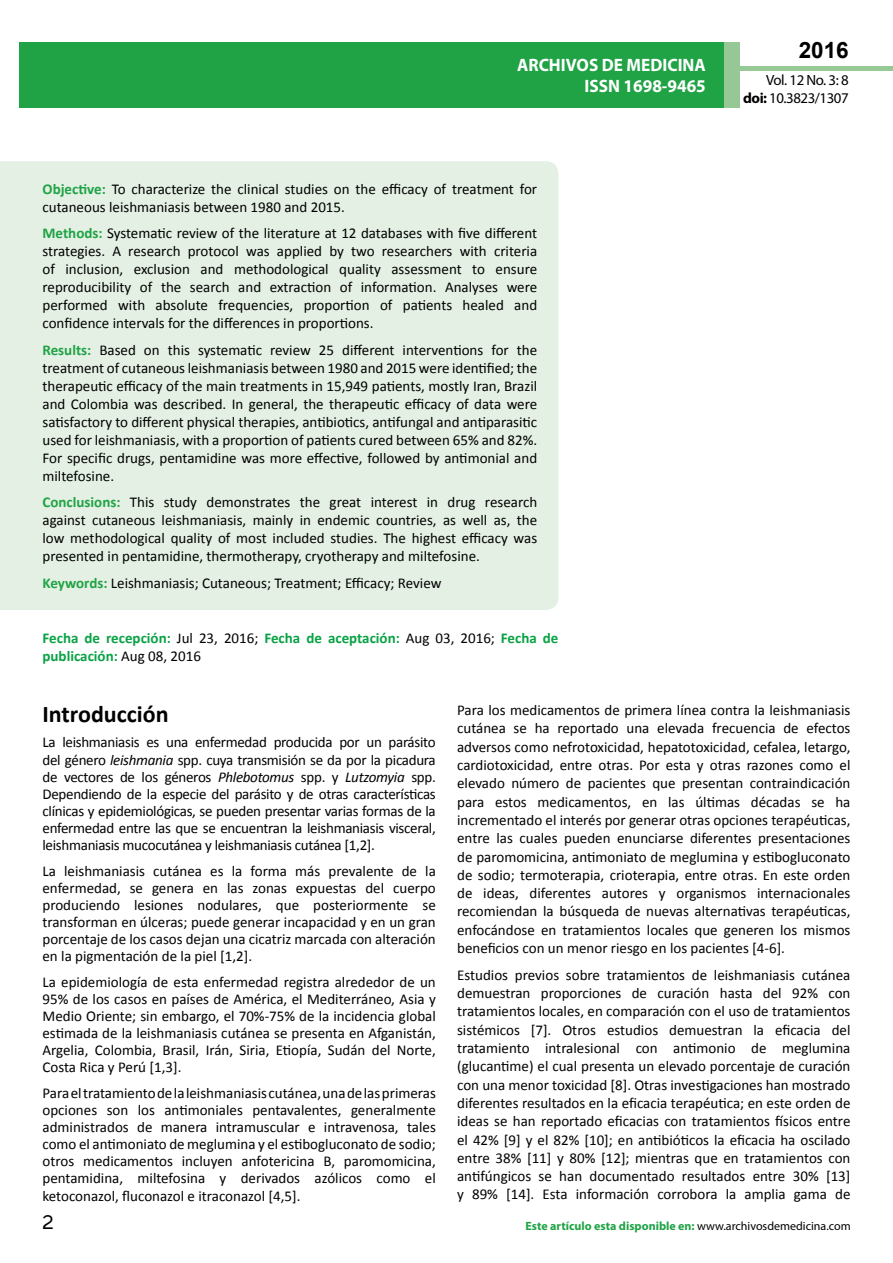
<style>
.page{position:relative;width:893px;height:1263px;background:#fff}
.page>*{position:absolute;margin:0;border:0;box-sizing:border-box;transform-origin:0 0}
.t1{font:25.5px "Tunga";color:#000}
.t2{font:700 24px "Calibri";color:#000}
.t3{font:700 22.5px "Arial";color:#000}
.t4{font:700 18px/21.6px "Myriad Pro";color:#fff;text-align:right;scale:.96 1}
.t5{font:15px/18.3px "Calibri";color:#000;text-align:justify}
.t6{font:700 15px/18.8px "Calibri";color:#09a245}
.t7{font:14.85px/17.9px "Myriad Pro";letter-spacing:-.03em;color:#000;text-align:right}
.t8{font:700 12px "Myriad Pro";color:#1fa345}
.s1{font-weight:700;color:#1fa345}
.s2{font-weight:400;color:#000}
.s3{font-weight:700}
.s4{font-style:italic}
.s5{color:#1da34a}
</style>
<div class="page">
<div style="left:722px;top:66px;width:171px;height:5px;background:#96c996"></div>
<div style="left:19px;top:42px;width:706px;height:66px;background:#1fa345"></div>
<div style="left:725px;top:42px;width:15px;height:66px;background:#96c896"></div>
<div style="left:0;top:161px;width:558px;height:449px;background:#e4f0e4"></div>
<p class="t4" style="left:517px;top:53px;width:198px">ARCHIVOS DE MEDICINA<br>ISSN 1698-9465</p>
<p class="t5" style="left:43px;top:180px;width:496px"><span class="s1">Objective:</span> To characterize the clinical studies on the efficacy of treatment for cutaneous leishmaniasis between 1980 and 2015.</p>
<p class="t5" style="left:43px;top:224px;width:496px"><span class="s1">Methods:</span> Systematic review of the literature at 12 databases with five different strategies. A research protocol was applied by two researchers with criteria of inclusion, exclusion and methodological quality assessment to ensure reproducibility of the search and extraction of information. Analyses were performed with absolute frequencies, proportion of patients healed and confidence intervals for the differences in proportions.</p>
<p class="t5" style="left:43px;top:341px;width:496px"><span class="s1">Results:</span> Based on this systematic review 25 different interventions for the treatment of cutaneous leishmaniasis between 1980 and 2015 were identified; the therapeutic efficacy of the main treatments in 15,949 patients, mostly Iran, Brazil and Colombia was described. In general, the therapeutic efficacy of data were satisfactory to different physical therapies, antibiotics, antifungal and antiparasitic used for leishmaniasis, with a proportion of patients cured between 65% and 82%.<br>For specific drugs, pentamidine was more effective, followed by antimonial and miltefosine.</p>
<p class="t5" style="left:43px;top:493px;width:496px"><span class="s1">Conclusions:</span> This study demonstrates the great interest in drug research against cutaneous leishmaniasis, mainly in endemic countries, as well as, the low methodological quality of most included studies. The highest efficacy was presented in pentamidine, thermotherapy, cryotherapy and miltefosine.</p>
<p class="t5" style="left:43px;top:574px;width:400px"><span class="s1">Keywords:</span> Leishmaniasis; Cutaneous; Treatment; Efficacy; Review</p>
<p class="t6" style="left:43px;top:628px;width:517px">Fecha de recepción: <span class="s2">Jul 23, 2016;</span> Fecha de aceptación: <span class="s2">Aug 03, 2016;</span> Fecha de publicación: <span class="s2">Aug 08, 2016</span></p>
<h3 class="t3" style="left:799px;top:35px;width:52px">2016</h3>
<p class="t7" style="left:743px;top:71px;width:107px">Vol. 12 No. 3: 8 <span class="s3">doi:</span> 10.3823/1307</p>
<h2 class="t2" style="left:43px;top:698px;width:128px">Introducción</h2>
<p class="t5" style="left:43px;top:734px;width:395px;line-height:17.1px">La leishmaniasis es una enfermedad producida por un parásito del género <span class="s4">leishmania</span> spp. cuya transmisión se da por la picadura de vectores de los géneros <span class="s4">Phlebotomus</span> spp. y <span class="s4">Lutzomyia</span> spp.<br>Dependiendo de la especie del parásito y de otras características clínicas y epidemiológicas, se pueden presentar varias formas de la enfermedad entre las que se encuentran la leishmaniasis visceral, leishmaniasis mucocutánea y leishmaniasis cutánea [1,2].</p>
<p class="t5" style="left:43px;top:862px;width:395px;line-height:17.1px">La leishmaniasis cutánea es la forma más prevalente de la enfermedad, se genera en las zonas expuestas del cuerpo produciendo lesiones nodulares, que posteriormente se transforman en úlceras; puede generar incapacidad y en un gran porcentaje de los casos dejan una cicatriz marcada con alteración en la pigmentación de la piel [1,2].</p>
<p class="t5" style="left:43px;top:973px;width:395px;line-height:17.1px">La epidemiología de esta enfermedad registra alrededor de un 95% de los casos en países de América, el Mediterráneo, Asia y Medio Oriente; sin embargo, el 70%-75% de la incidencia global estimada de la leishmaniasis cutánea se presenta en Afganistán, Argelia, Colombia, Brasil, Irán, Siria, Etiopía, Sudán del Norte, Costa Rica y Perú [1,3].</p>
<p class="t5" style="left:43px;top:1084px;width:395px;line-height:17.2px">Para el tratamiento de la leishmaniasis cutánea, una de las primeras opciones son los antimoniales pentavalentes, generalmente administrados de manera intramuscular e intravenosa, tales como el antimoniato de meglumina y el estibogluconato de sodio; otros medicamentos incluyen anfotericina B, paromomicina, pentamidina, miltefosina y derivados azólicos como el ketoconazol, fluconazol e itraconazol [4,5].</p>
<p class="t5" style="left:457px;top:701px;width:395px">Para los medicamentos de primera línea contra la leishmaniasis cutánea se ha reportado una elevada frecuencia de efectos adversos como nefrotoxicidad, hepatotoxicidad, cefalea, letargo, cardiotoxicidad, entre otras. Por esta y otras razones como el elevado número de pacientes que presentan contraindicación para estos medicamentos, en las últimas décadas se ha incrementado el interés por generar otras opciones terapéuticas, entre las cuales pueden enunciarse diferentes presentaciones de paromomicina, antimoniato de meglumina y estibogluconato de sodio; termoterapia, crioterapia, entre otras. En este orden de ideas, diferentes autores y organismos internacionales recomiendan la búsqueda de nuevas alternativas terapéuticas, enfocándose en tratamientos locales que generen los mismos beneficios con un menor riesgo en los pacientes [4-6].</p>
<p class="t5" style="left:457px;top:966px;width:395px">Estudios previos sobre tratamientos de leishmaniasis cutánea demuestran proporciones de curación hasta del 92% con tratamientos locales, en comparación con el uso de tratamientos sistémicos [7]. Otros estudios demuestran la eficacia del tratamiento intralesional con antimonio de meglumina (glucantime) el cual presenta un elevado porcentaje de curación con una menor toxicidad [8]. Otras investigaciones han mostrado diferentes resultados en la eficacia terapéutica; en este orden de ideas se han reportado eficacias con tratamientos físicos entre el 42% [9] y el 82% [10]; en antibióticos la eficacia ha oscilado entre 38% [11] y 80% [12]; mientras que en tratamientos con antifúngicos se han documentado resultados entre 30% [13] y 89% [14]. Esta información corrobora la amplia gama de</p>
<h1 class="t1" style="left:42px;top:1205px;width:13px">2</h1>
<p class="t8" style="left:525px;top:1218px;width:327px">Este artículo esta disp<span class="s5">oni</span>ble en: <span class="s2">www.archivosdemedicina.com</span></p>
</div>
